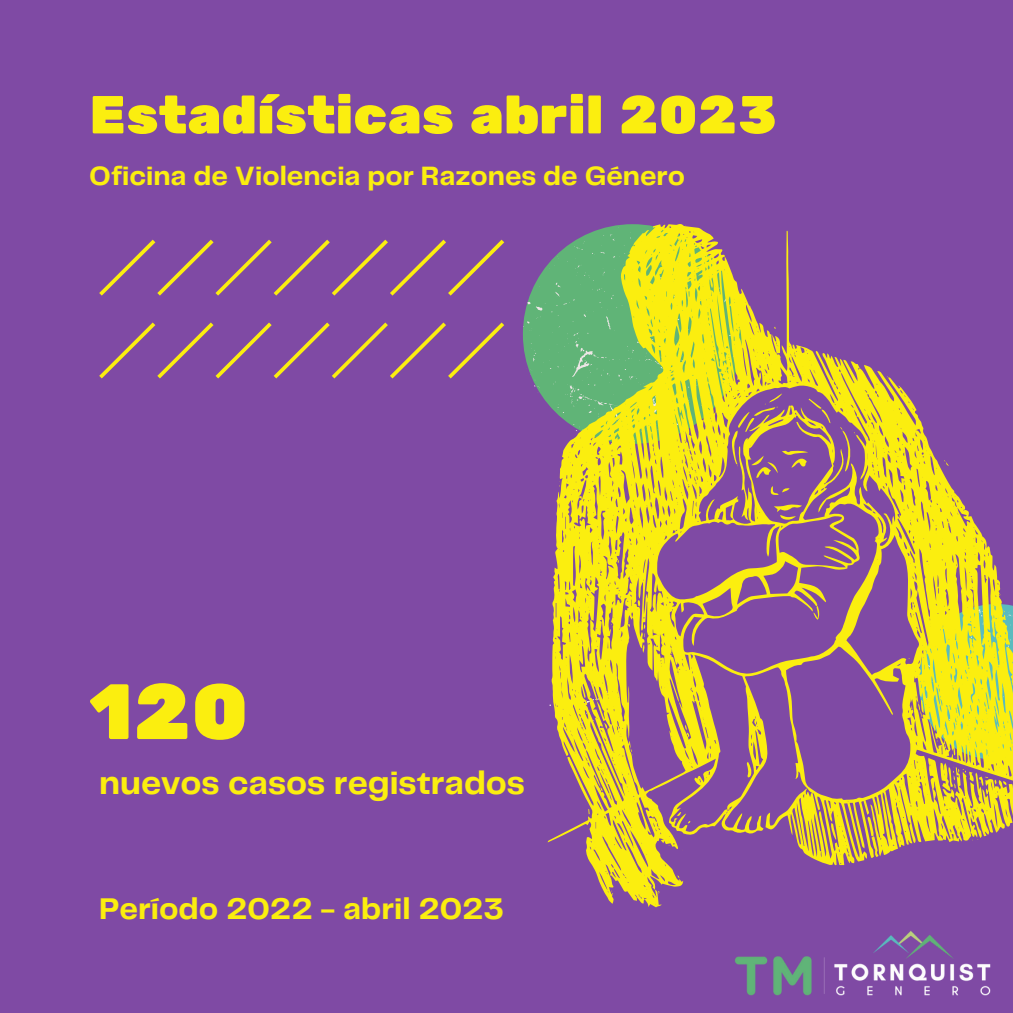
<style>
.page{position:relative;width:1013px;height:1013px;background:#fff}
.page>*{position:absolute;margin:0;border:0;box-sizing:border-box;transform-origin:0 0}
.t1{font:78.25px "Rubik One";color:#fbee0f}
.t2{font:53.38px "Rubik One";color:#fbee0f}
.t3{font:700 33.62px "Telegraf";color:#fbee0f}
.t4{font:700 31px "Telegraf";color:#fbee0f}
.t5{font:700 27.5px "Telegraf";color:#fbee0f}
</style>
<div class="page">
<div style="left:0;top:0;width:1012px;height:1012px;background:#7f4aa4"></div>
<img style="left:734px;top:931px;width:257px;height:65px">
<svg style="left:99px;top:240px;width:405px;height:138px"></svg>
<svg style="left:523px;top:265px;width:24px;height:138px;fill:#60b477"></svg>
<svg style="left:547px;top:224px;width:465px;height:683px"></svg>
<p class="t2" style="left:89px;top:84px;width:690px">Estadísticas abril 2023</p>
<p class="t5" style="left:89px;top:164px;width:597px">Oficina de Violencia por Razones de Género</p>
<p class="t1" style="left:89px;top:666px;width:161px">120</p>
<p class="t3" style="left:99px;top:768px;width:427px">nuevos casos registrados</p>
<p class="t4" style="left:99px;top:895px;width:406px">Período 2022 - abril 2023</p>
</div>
